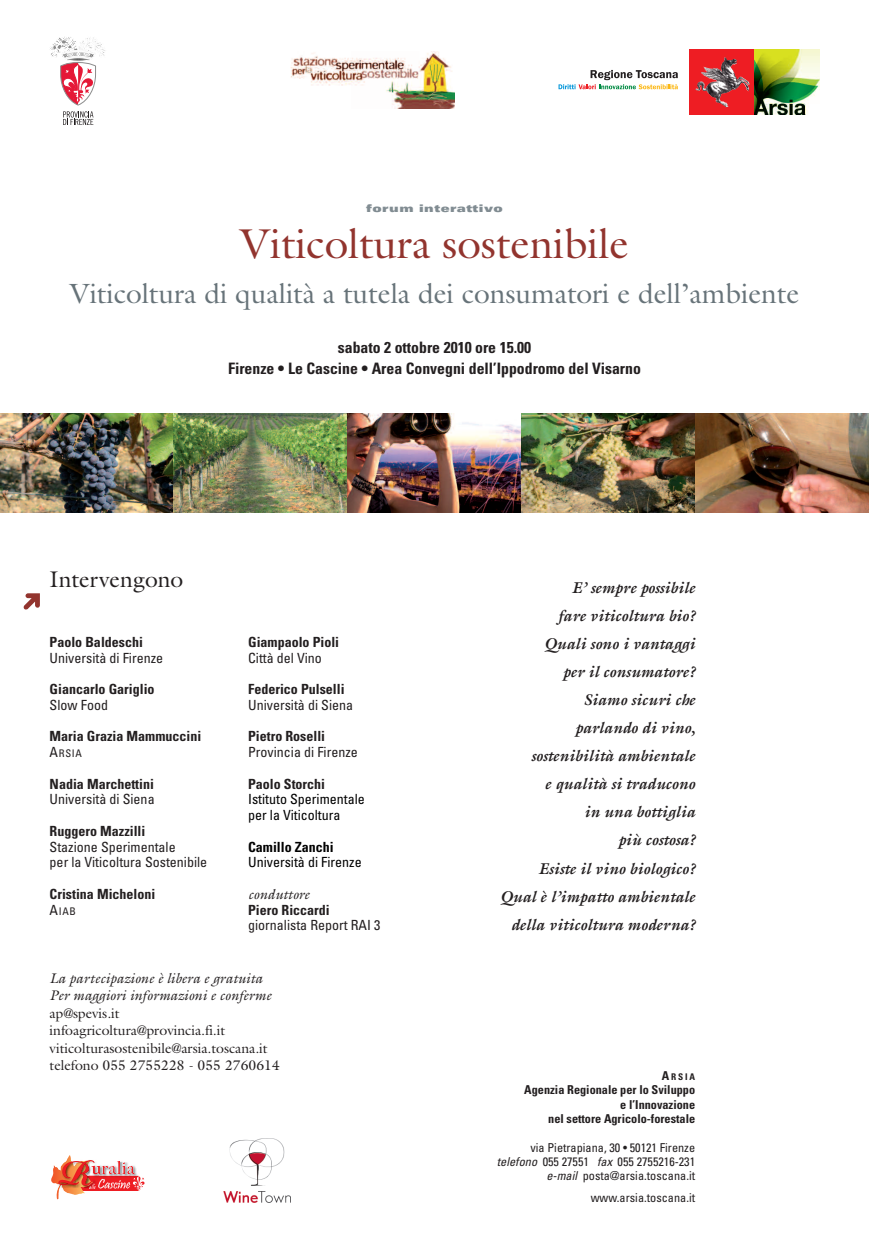
<style>
.page{position:relative;width:869px;height:1241px;background:#fff}
.page>*{position:absolute;margin:0;border:0;box-sizing:border-box;transform-origin:0 0}
.t1{font:42px "Galliard";color:#92342e}
.t2{font:28px "Galliard";color:#677379}
.t3{font:22.75px "Galliard";color:#231f20}
.t4{font:italic 700 15.75px/28px "Galliard";color:#231f20;text-align:right}
.t5{font:700 condensed 15.75px/21px "Univers";color:#231f20;text-align:center}
.t6{font:700 condensed 14px "Univers";color:#231f20}
.t7{font:condensed 14px/15.8px "Univers";color:#231f20}
.t8{font:14px/17.5px "Galliard";color:#231f20}
.t9{font:italic 14px/17.5px "Galliard";color:#231f20}
.t10{font:condensed 14px/15.8px "Univers";color:#000}
.t11{font:700 condensed 14px "Univers";color:#000}
.t12{font:condensed 12.25px/14.3px "Univers";color:#231f20;text-align:right}
.t13{font:700 condensed 12.25px/14.3px "Univers";color:#231f20;text-align:right}
.t14{font:900 expanded 10.5px "Univers";letter-spacing:.05em;color:#818c92}
.t15{font:condensed 10.5px "Univers";letter-spacing:.065em;color:#231f20}
.t16{font:700 condensed 9.19px "Univers";color:#231f20}
.s1{font-size:14px}
.s2{font-size:12.25px}
.s3{font-style:italic}
</style>
<div class="page">
<img style="left:0;top:413px;width:174px;height:100px">
<img style="left:174px;top:413px;width:173px;height:100px">
<img style="left:347px;top:413px;width:174px;height:100px">
<img style="left:521px;top:413px;width:173px;height:100px">
<img style="left:694px;top:413px;width:174px;height:100px">
<svg style="left:23px;top:593px;width:17px;height:17px"></svg>
<div style="left:689px;top:50px;width:65px;height:65px;background:#ee1d23"></div>
<img style="left:695px;top:57px;width:54px;height:50px">
<svg style="left:558px;top:70px;width:119px;height:19px"></svg>
<img style="left:754px;top:50px;width:64px;height:65px">
<svg style="left:63px;top:111px;width:30px;height:14px"></svg>
<svg style="left:50px;top:37px;width:55px;height:68px"></svg>
<img style="left:51px;top:1156px;width:43px;height:43px">
<img style="left:57px;top:1158px;width:88px;height:32px">
<img style="left:290px;top:51px;width:164px;height:57px">
<img style="left:224px;top:1138px;width:66px;height:64px">
<p class="t14" style="left:366px;top:205px;width:138px">forum interattivo</p>
<h1 class="t1" style="left:240px;top:219px;width:389px">Viticoltura sostenibile</h1>
<h2 class="t2" style="left:70px;top:277px;width:730px">Viticoltura di qualità a tutela dei consumatori e dell’ambiente</h2>
<p class="t5" style="left:228px;top:338px;width:414px">sabato 2 ottobre 2010 ore 15.00<br>Firenze • Le Cascine • Area Convegni dell’Ippodromo del Visarno</p>
<h3 class="t3" style="left:50px;top:565px;width:135px">Intervengono</h3>
<p class="t6" style="left:50px;top:636px;width:95px">Paolo Baldeschi</p>
<p class="t7" style="left:50px;top:650px;width:115px">Università di Firenze</p>
<p class="t6" style="left:50px;top:683px;width:106px">Giancarlo Gariglio</p>
<p class="t7" style="left:50px;top:698px;width:60px">Slow Food</p>
<p class="t6" style="left:50px;top:731px;width:153px">Maria Grazia Mammuccini</p>
<p class="t15" style="left:50px;top:749px;width:34px"><span class="s1">A</span>RSIA</p>
<p class="t6" style="left:50px;top:778px;width:106px">Nadia Marchettini</p>
<p class="t7" style="left:50px;top:792px;width:106px">Università di Siena</p>
<p class="t6" style="left:50px;top:825px;width:97px">Ruggero Mazzilli</p>
<p class="t7" style="left:50px;top:839px;width:159px">Stazione Sperimentale<br>per la Viticoltura Sostenibile</p>
<p class="t6" style="left:50px;top:888px;width:107px">Cristina Micheloni</p>
<p class="t15" style="left:50px;top:906px;width:28px"><span class="s1">A</span>IAB</p>
<p class="t6" style="left:248px;top:636px;width:92px">Giampaolo Pioli</p>
<p class="t7" style="left:248px;top:650px;width:75px">Città del Vino</p>
<p class="t6" style="left:248px;top:683px;width:98px">Federico Pulselli</p>
<p class="t7" style="left:248px;top:698px;width:106px">Università di Siena</p>
<p class="t6" style="left:248px;top:731px;width:78px">Pietro Roselli</p>
<p class="t7" style="left:248px;top:745px;width:111px">Provincia di Firenze</p>
<p class="t6" style="left:248px;top:778px;width:78px">Paolo Storchi</p>
<p class="t10" style="left:248px;top:792px;width:118px">Istituto Sperimentale per la Viticoltura</p>
<p class="t11" style="left:248px;top:841px;width:87px">Camillo Zanchi</p>
<p class="t10" style="left:248px;top:855px;width:115px">Università di Firenze</p>
<p class="t9" style="left:248px;top:885px;width:63px">conduttore</p>
<p class="t6" style="left:248px;top:904px;width:83px">Piero Riccardi</p>
<p class="t7" style="left:248px;top:918px;width:134px">giornalista Report RAI 3</p>
<p class="t4" style="left:500px;top:573px;width:196px">E’ sempre possibile<br>fare viticoltura bio?<br>Quali sono i vantaggi<br>per il consumatore?<br>Siamo sicuri che<br>parlando di vino, sostenibilità ambientale<br>e qualità si traducono<br>in una bottiglia<br>più costosa?<br>Esiste il vino biologico?<br>Qual è l’impatto ambientale della viticoltura moderna?</p>
<p class="t9" style="left:50px;top:968px;width:223px">La partecipazione è libera e gratuita<br>Per maggiori informazioni e conferme</p>
<p class="t8" style="left:50px;top:1003px;width:232px">ap@spevis.it infoagricoltura@provincia.fi.it viticolturasostenibile@arsia.toscana.it telefono 055 2755228 - 055 2760614</p>
<p class="t16" style="left:661px;top:1073px;width:35px"><span class="s2">A</span>RSIA</p>
<p class="t13" style="left:524px;top:1083px;width:172px">Agenzia Regionale per lo Sviluppo e l’Innovazione<br>nel settore Agricolo-forestale</p>
<p class="t12" style="left:496px;top:1140px;width:200px">via Pietrapiana, 30 • 50121 Firenze <span class="s3">telefono</span> 055 27551 <span class="s3">fax</span> 055 2755216-231 <span class="s3">e-mail</span> posta@arsia.toscana.it</p>
<p class="t12" style="left:590px;top:1191px;width:106px">www.arsia.toscana.it</p>
</div>
